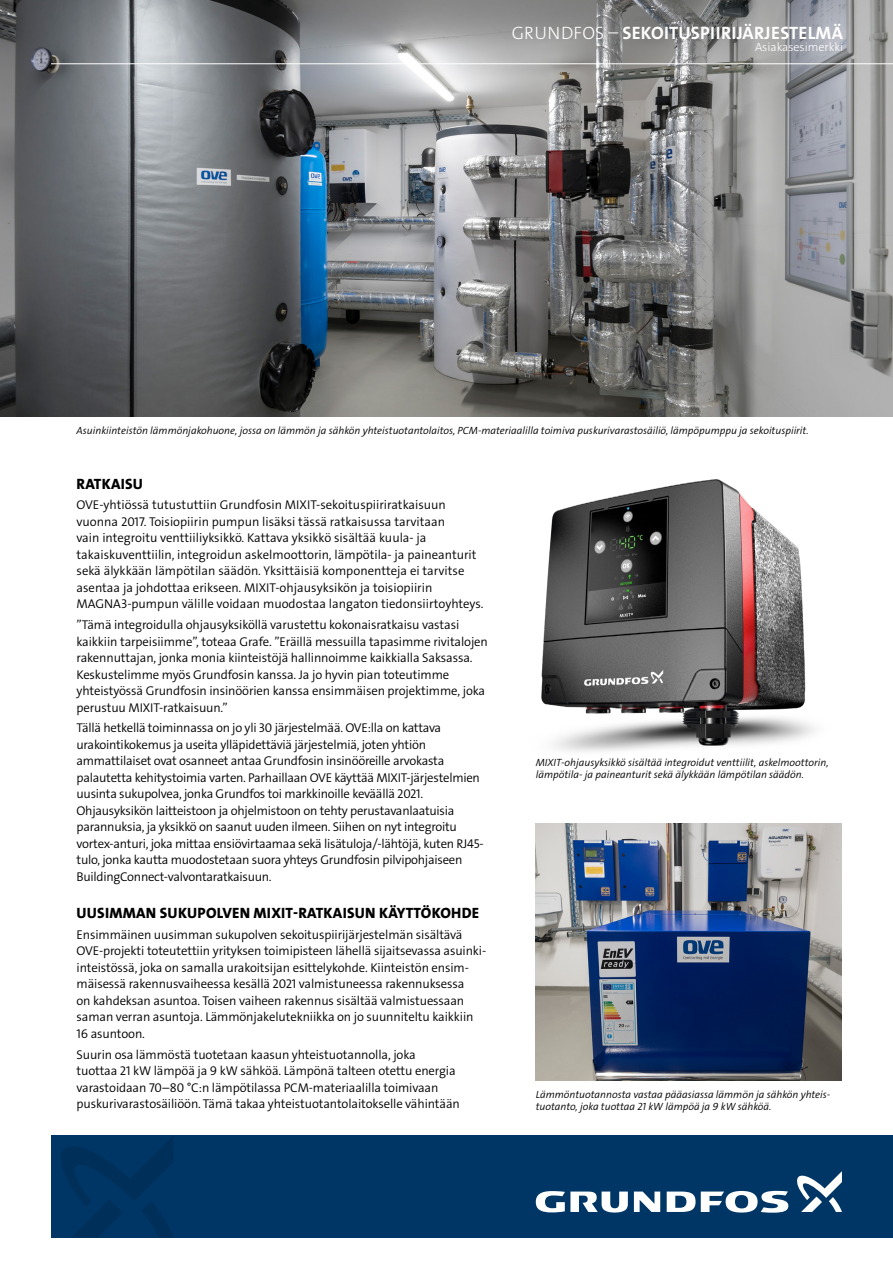
<style>
.page{position:relative;width:893px;height:1263px;background:#fff}
.page>*{position:absolute;margin:0;border:0;box-sizing:border-box;transform-origin:0 0}
.t1{font:18px "Grundfos The Sans V2 OT 7 B";letter-spacing:.015em;color:#fff}
.t2{font:15px "Grundfos The Sans V2 OT 8 XB";letter-spacing:.015em;color:#000}
.t3{font:12.75px/16.5px "Grundfos The Sans V2 OT 4 SL";letter-spacing:-.01em;color:#000}
.t4{font:12px "Grundfos The Sans V2 OT 3 L";color:#fff}
.t5{font:10.5px/12px "Grundfos The Sans V2 OT 4 SL Italic";color:#000}
.s1{font-family:"Grundfos The Sans V2 OT 3 L"}
</style>
<div class="page">
<div style="left:51px;top:1135px;width:842px;height:102px;background:#003665"></div>
<svg style="left:634px;top:1191px;width:26px;height:21px"></svg>
<svg style="left:536px;top:1191px;width:92px;height:21px"></svg>
<svg style="left:667px;top:1191px;width:121px;height:22px"></svg>
<svg style="left:797px;top:1171px;width:45px;height:41px"></svg>
<svg style="left:61px;top:1137px;width:112px;height:100px"></svg>
<img style="left:0;top:0;width:893px;height:416px">
<img style="left:536px;top:823px;width:306px;height:257px">
<img style="left:541px;top:479px;width:274px;height:273px">
<hr style="left:51px;top:63px;width:842px;height:1px;background:#fff">
<h1 class="t1" style="left:512px;top:21px;width:333px"><span class="s1">GRUNDFOS –</span> SEKOITUSPIIRIJÄRJESTELMÄ</h1>
<p class="t4" style="left:755px;top:39px;width:90px">Asiakasesimerkki</p>
<p class="t5" style="left:77px;top:425px;width:734px">Asuinkiinteistön lämmönjakohuone, jossa on lämmön ja sähkön yhteistuotantolaitos, PCM-materiaalilla toimiva puskurivarastosäiliö, lämpöpumppu ja sekoituspiirit.</p>
<p class="t2" style="left:77px;top:474px;width:68px">RATKAISU</p>
<p class="t3" style="left:77px;top:497px;width:409px">OVE-yhtiössä tutustuttiin Grundfosin MIXIT-sekoituspiiriratkaisuun vuonna 2017. Toisiopiirin pumpun lisäksi tässä ratkaisussa tarvitaan<br>vain integroitu venttiiliyksikkö. Kattava yksikkö sisältää kuula‑ ja takaiskuventtiilin, integroidun askelmoottorin, lämpötila‑ ja paineanturit sekä älykkään lämpötilan säädön. Yksittäisiä komponentteja ei tarvitse asentaa ja johdottaa erikseen. MIXIT-ohjausyksikön ja toisiopiirin MAGNA3-pumpun välille voidaan muodostaa langaton tiedonsiirtoyhteys.</p>
<p class="t3" style="left:77px;top:617px;width:413px">”Tämä integroidulla ohjausyksiköllä varustettu kokonaisratkaisu vastasi kaikkiin tarpeisiimme”, toteaa Grafe. ”Eräillä messuilla tapasimme rivitalojen rakennuttajan, jonka monia kiinteistöjä hallinnoimme kaikkialla Saksassa.<br>Keskustelimme myös Grundfosin kanssa. Ja jo hyvin pian toteutimme yhteistyössä Grundfosin insinöörien kanssa ensimmäisen projektimme, joka perustuu MIXIT-ratkaisuun.”</p>
<p class="t3" style="left:77px;top:720px;width:407px">Tällä hetkellä toiminnassa on jo yli 30 järjestelmää. OVE:lla on kattava urakointikokemus ja useita ylläpidettäviä järjestelmiä, joten yhtiön ammattilaiset ovat osanneet antaa Grundfosin insinööreille arvokasta palautetta kehitystoimia varten. Parhaillaan OVE käyttää MIXIT-järjestelmien uusinta sukupolvea, jonka Grundfos toi markkinoille keväällä 2021.<br>Ohjausyksikön laitteistoon ja ohjelmistoon on tehty perustavanlaatuisia parannuksia, ja yksikkö on saanut uuden ilmeen. Siihen on nyt integroitu vortex-anturi, joka mittaa ensiövirtaamaa sekä lisätuloja/‑lähtöjä, kuten RJ45- tulo, jonka kautta muodostetaan suora yhteys Grundfosin pilvipohjaiseen BuildingConnect-valvontaratkaisuun.</p>
<p class="t2" style="left:77px;top:903px;width:404px">UUSIMMAN SUKUPOLVEN MIXIT-RATKAISUN KÄYTTÖKOHDE</p>
<p class="t3" style="left:77px;top:926px;width:411px">Ensimmäinen uusimman sukupolven sekoituspiirijärjestelmän sisältävä OVE-projekti toteutettiin yrityksen toimipisteen lähellä sijaitsevassa asuinki‑ inteistössä, joka on samalla urakoitsijan esittelykohde. Kiinteistön ensim‑ mäisessä rakennusvaiheessa kesällä 2021 valmistuneessa rakennuksessa<br>on kahdeksan asuntoa. Toisen vaiheen rakennus sisältää valmistuessaan saman verran asuntoja. Lämmönjakelutekniikka on jo suunniteltu kaikkiin 16 asuntoon.</p>
<p class="t3" style="left:77px;top:1046px;width:385px">Suurin osa lämmöstä tuotetaan kaasun yhteistuotannolla, joka tuottaa 21 kW lämpöä ja 9 kW sähköä. Lämpönä talteen otettu energia varastoidaan 70–80 °C:n lämpötilassa PCM-materiaalilla toimivaan puskurivarastosäiliöön. Tämä takaa yhteistuotantolaitokselle vähintään</p>
<p class="t5" style="left:536px;top:756px;width:294px">MIXIT-ohjausyksikkö sisältää integroidut venttiilit, askelmoottorin, lämpötila‑ ja paineanturit sekä älykkään lämpötilan säädön.</p>
<p class="t5" style="left:536px;top:1088px;width:296px">Lämmöntuotannosta vastaa pääasiassa lämmön ja sähkön yhteis&shy;tuotanto, joka tuottaa 21 kW lämpöä ja 9 kW sähköä.</p>
</div>
